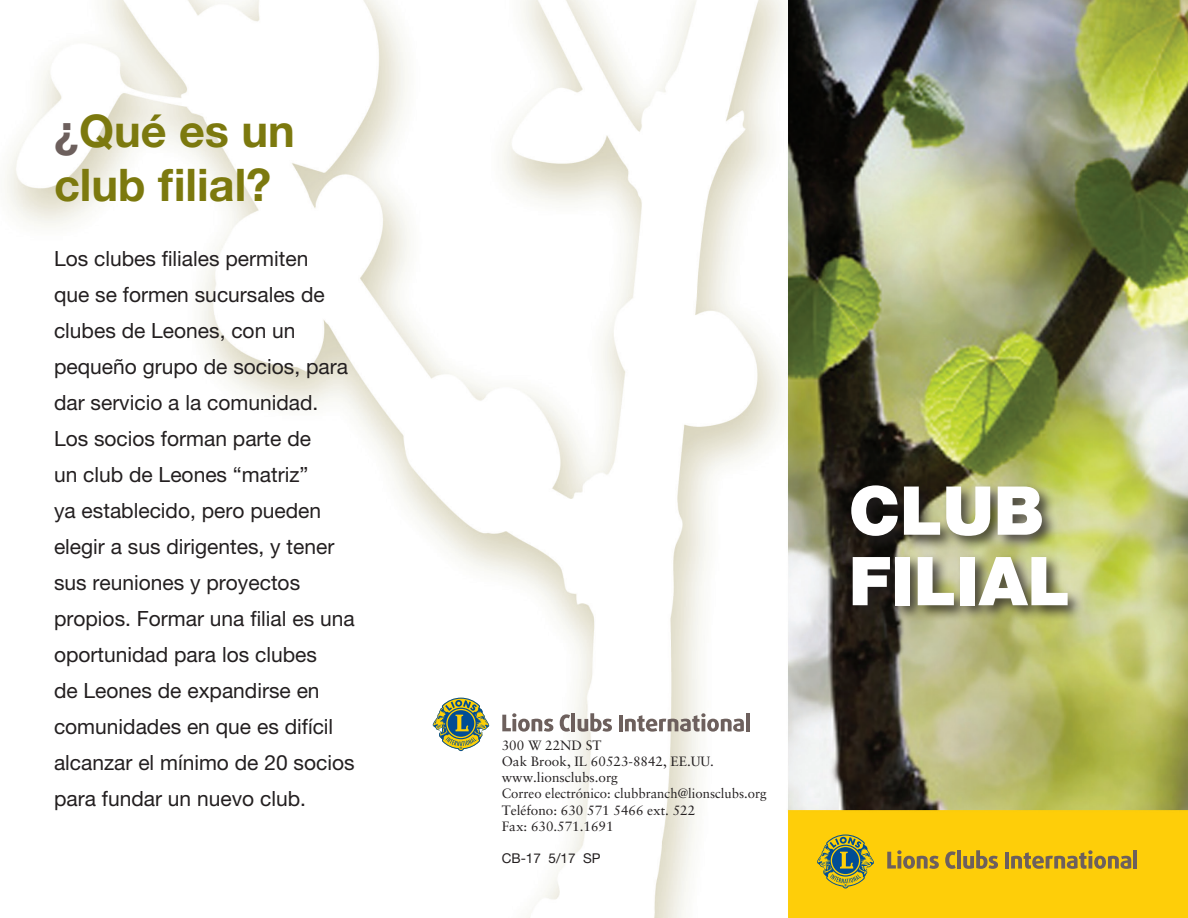
<style>
.page{position:relative;width:1188px;height:918px;background:#fff}
.page>*{position:absolute;margin:0;border:0;box-sizing:border-box;transform-origin:0 0}
.t1{font:900 67.5px/70.5px "Helvetica Neue";color:#fff}
.subheads{font:700 45px/54px "Helvetica Neue";color:#7c790e}
.t2{font:21px/36px "Helvetica Neue";color:#231f20}
.Body_copy{font:13.5px "Sabon";color:#231f20}
.Body_copy-2{font:13.5px "Helvetica Neue";color:#231f20}
.s1{color:#6d605d}
</style>
<div class="page">
<img style="left:5px;top:0;width:1183px;height:918px">
<svg style="left:817px;top:835px;width:57px;height:54px;background:#9f9e3b"></svg>
<svg style="left:887px;top:850px;width:52px;height:19px"></svg>
<svg style="left:945px;top:851px;width:11px;height:18px"></svg>
<hr style="left:957px;top:850px;width:4px;height:19px;background:#6d605d">
<svg style="left:963px;top:850px;width:35px;height:19px"></svg>
<hr style="left:1005px;top:852px;width:4px;height:17px;background:#6d605d">
<svg style="left:1011px;top:850px;width:120px;height:19px;background:#bf9e2c"></svg>
<hr style="left:1133px;top:850px;width:4px;height:19px;background:#6d605d">
<div style="left:847px;top:482px;width:237px;height:140px;background:#231f20;opacity:.75"></div>
<svg style="left:433px;top:698px;width:56px;height:53px"></svg>
<svg style="left:502px;top:713px;width:51px;height:19px"></svg>
<svg style="left:560px;top:714px;width:10px;height:18px"></svg>
<hr style="left:572px;top:713px;width:3px;height:18px;background:#6d605d">
<svg style="left:578px;top:713px;width:34px;height:19px"></svg>
<hr style="left:619px;top:715px;width:4px;height:16px;background:#6d605d">
<svg style="left:625px;top:713px;width:119px;height:19px"></svg>
<hr style="left:746px;top:713px;width:4px;height:18px;background:#6d605d">
<p class="subheads" style="left:54px;top:103px;width:242px"><span class="s1">¿</span>Qué es un club filial?</p>
<p class="t2" style="left:54px;top:241px;width:302px">Los clubes filiales permiten<br>que se formen sucursales de clubes de Leones, con un pequeño grupo de socios, para dar servicio a la comunidad.<br>Los socios forman parte de<br>un club de Leones “matriz”<br>ya establecido, pero pueden elegir a sus dirigentes, y tener sus reuniones y proyectos propios. Formar una filial es una oportunidad para los clubes<br>de Leones de expandirse en comunidades en que es difícil alcanzar el mínimo de 20 socios para fundar un nuevo club.</p>
<p class="Body_copy" style="left:502px;top:737px;width:101px">300 W 22ND ST</p>
<p class="Body_copy" style="left:502px;top:753px;width:214px">Oak Brook, IL 60523-8842, EE.UU.</p>
<p class="Body_copy" style="left:502px;top:769px;width:118px">www.lionsclubs.org</p>
<p class="Body_copy" style="left:502px;top:786px;width:267px">Correo electrónico: clubbranch@lionsclubs.org</p>
<p class="Body_copy" style="left:502px;top:802px;width:195px">Teléfono: 630 571 5466 ext. 522</p>
<p class="Body_copy" style="left:502px;top:818px;width:113px">Fax: 630.571.1691</p>
<p class="Body_copy-2" style="left:502px;top:850px;width:100px">CB-17 5/17 SP</p>
<p class="t1" style="left:849px;top:475px;width:223px">CLUB<br>FILIAL</p>
</div>
